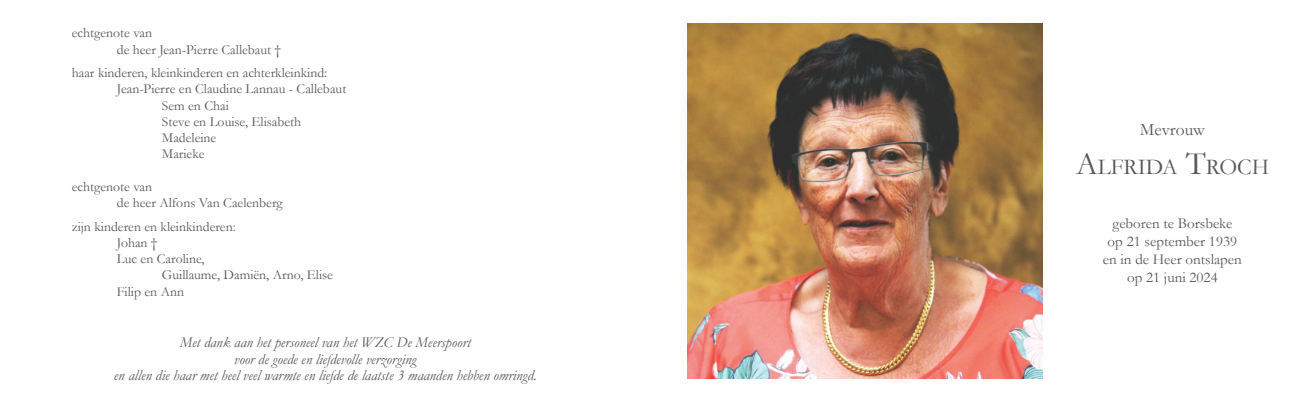
<style>
.page{position:relative;width:1312px;height:408px;background:#fff}
.page>*{position:absolute;margin:0;border:0;box-sizing:border-box;transform-origin:0 0}
.t1{font:22.75px "Garamond";color:#57585a}
.t2{font:17.5px "Garamond";color:#57585a}
.t3{font:italic 15px/16.2px "Garamond";color:#57585a;text-align:center}
.t4{font:15px/18px "Garamond";color:#57585a;text-align:center}
.t5{font:13.75px/16.2px "Garamond";color:#57585a}
.s1{font-size:32.5px}
</style>
<div class="page">
<img style="left:687px;top:24px;width:355px;height:354px">
<p class="t5" style="left:117px;top:26px;width:165px;text-indent:-45px">echtgenote van<br>de heer Jean-Pierre Callebaut †</p>
<p class="t5" style="left:72px;top:66px;width:257px">haar kinderen, kleinkinderen en achterkleinkind:</p>
<p class="t5" style="left:117px;top:82px;width:231px">Jean-Pierre en Claudine Lannau - Callebaut</p>
<p class="t5" style="left:162px;top:98px;width:69px">Sem en Chai</p>
<p class="t5" style="left:162px;top:115px;width:141px">Steve en Louise, Elisabeth</p>
<p class="t5" style="left:162px;top:131px;width:56px">Madeleine</p>
<p class="t5" style="left:162px;top:147px;width:44px">Marieke</p>
<p class="t5" style="left:117px;top:180px;width:167px;text-indent:-45px">echtgenote van<br>de heer Alfons Van Caelenberg</p>
<p class="t5" style="left:117px;top:219px;width:120px;text-indent:-45px">zijn kinderen en kleinkinderen:<br>Johan †<br>Luc en Caroline,</p>
<p class="t5" style="left:117px;top:268px;width:217px;text-indent:45px">Guillaume, Damiën, Arno, Elise<br>Filip en Ann</p>
<p class="t3" style="left:114px;top:336px;width:424px">Met dank aan het personeel van het WZC De Meerspoort<br>voor de goede en liefdevolle verzorging<br>en allen die haar met heel veel warmte en liefde de laatste 3 maanden hebben omringd.</p>
<p class="t2" style="left:1139px;top:122px;width:67px">Mevrouw</p>
<h1 class="t1" style="left:1075px;top:152px;width:195px"><span class="s1">A</span>LFRIDA <span class="s1">T</span>ROCH</h1>
<p class="t4" style="left:1102px;top:215px;width:140px">geboren te Borsbeke op 21 september 1939 en in de Heer ontslapen op 21 juni 2024</p>
</div>
